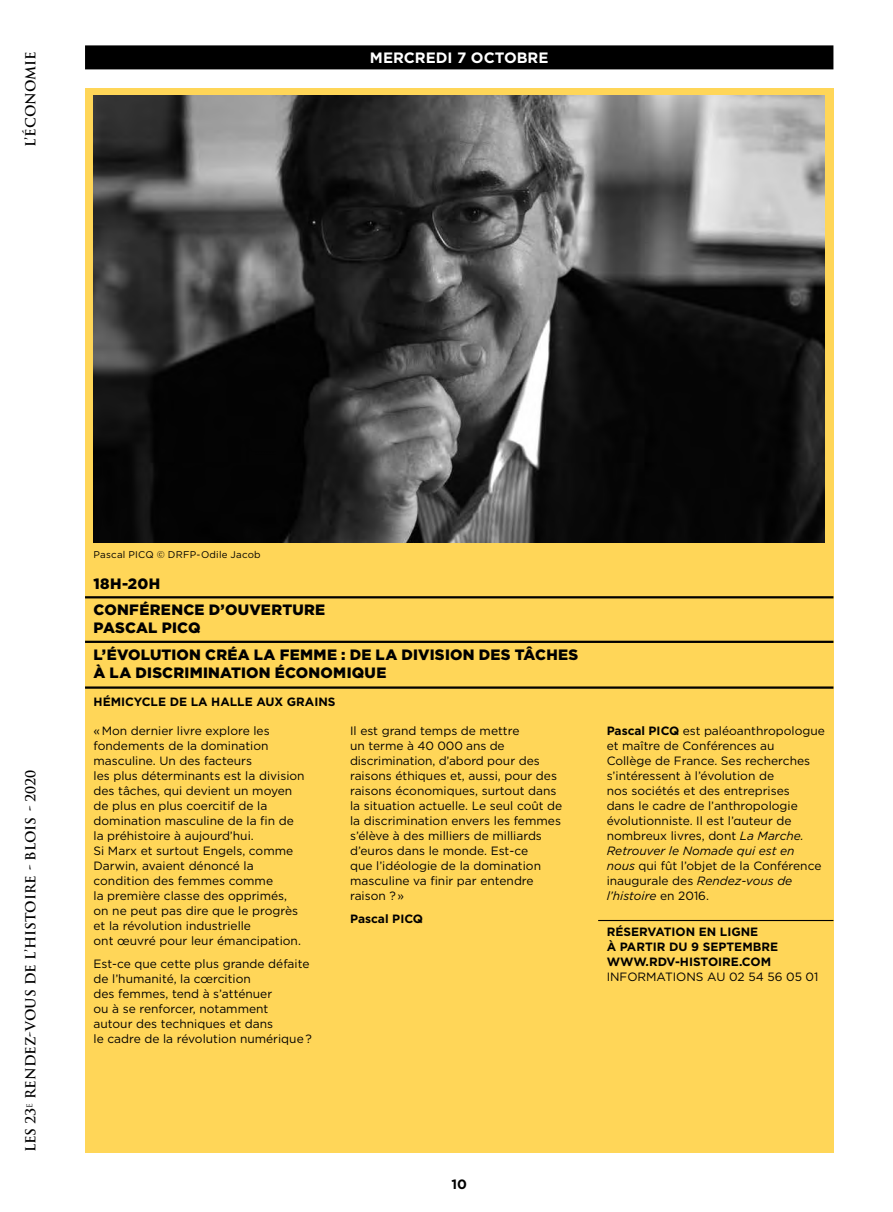
<style>
.page{position:relative;width:893px;height:1212px;background:#fff}
.page>*{position:absolute;margin:0;border:0;box-sizing:border-box;transform-origin:0 0}
.t1{font:900 15px/26.5px "Gotham";letter-spacing:.015em;color:#000}
.t2{font:700 15px "Gotham";color:#fff}
.t3{font:700 13.5px "Trajan Pro";color:#000}
.t4{font:700 13.5px "Gotham";color:#000}
.t5{font:12px/15px "Gotham";color:#000}
.t6{font:700 12px/15px "Gotham";color:#000}
.t7{font:9.75px "Gotham";letter-spacing:.025em;color:#000}
.s1{font-weight:700}
.s2{font-style:italic}
</style>
<div class="page">
<div style="left:85px;top:88px;width:748px;height:470px;background:#ffd658"></div>
<div style="left:85px;top:725px;width:748px;height:427px;background:#ffd658"></div>
<div style="left:85px;top:540px;width:748px;height:193px;background:#ffd658"></div>
<hr style="left:85px;top:596px;width:748px;height:2px;background:#000">
<hr style="left:85px;top:641px;width:748px;height:2px;background:#000">
<hr style="left:85px;top:686px;width:748px;height:3px;background:#000">
<hr style="left:598px;top:920px;width:235px;height:1px;background:#000">
<div style="left:85px;top:45px;width:748px;height:24px;background:#000"></div>
<img style="left:94px;top:96px;width:731px;height:446px">
<p class="t3" style="left:22px;top:147px;width:98px;rotate:-90deg">L’ÉCONOMIE</p>
<p class="t2" style="left:370px;top:48px;width:180px">MERCREDI 7 OCTOBRE</p>
<p class="t3" style="left:22px;top:1152px;width:384px;rotate:-90deg">LES 23<sup>E</sup> RENDEZ-VOUS DE L’HISTOIRE - BLOIS - 2020</p>
<p class="t7" style="left:94px;top:548px;width:169px">Pascal PICQ © DRFP-Odile Jacob</p>
<p class="t1" style="left:94px;top:570px;width:233px">18H-20H<br>CONFÉRENCE D’OUVERTURE</p>
<p class="t1" style="left:94px;top:615px;width:486px">PASCAL PICQ<br>L’ÉVOLUTION CRÉA LA FEMME : DE LA DIVISION DES TÂCHES</p>
<p class="t1" style="left:94px;top:659px;width:294px">À LA DISCRIMINATION ÉCONOMIQUE</p>
<p class="t6" style="left:94px;top:694px;width:244px">HÉMICYCLE DE LA HALLE AUX GRAINS</p>
<p class="t5" style="left:94px;top:723px;width:213px">« Mon dernier livre explore les fondements de la domination masculine. Un des facteurs<br>les plus déterminants est la division des tâches, qui devient un moyen de plus en plus coercitif de la domination masculine de la fin de la préhistoire à aujourd’hui.<br>Si Marx et surtout Engels, comme<br>Darwin, avaient dénoncé la condition des femmes comme<br>la première classe des opprimés, on ne peut pas dire que le progrès et la révolution industrielle<br>ont œuvré pour leur émancipation.</p>
<p class="t5" style="left:94px;top:956px;width:220px">Est-ce que cette plus grande défaite de l’humanité, la cœrcition<br>des femmes, tend à s’atténuer<br>ou à se renforcer, notamment<br>autour des techniques et dans<br>le cadre de la révolution numérique ?</p>
<p class="t5" style="left:350px;top:723px;width:214px">Il est grand temps de mettre<br>un terme à 40 000 ans de discrimination, d’abord pour des raisons éthiques et, aussi, pour des raisons économiques, surtout dans la situation actuelle. Le seul coût de la discrimination envers les femmes s’élève à des milliers de milliards d’euros dans le monde. Est-ce<br>que l’idéologie de la domination masculine va finir par entendre raison ? »</p>
<p class="t6" style="left:350px;top:911px;width:75px">Pascal PICQ</p>
<p class="t5" style="left:607px;top:723px;width:220px"><span class="s1">Pascal PICQ</span> est paléoanthropologue et maître de Conférences au<br>Collège de France. Ses recherches s’intéressent à l’évolution de<br>nos sociétés et des entreprises<br>dans le cadre de l’anthropologie évolutionniste. Il est l’auteur de nombreux livres, dont <span class="s2">La Marche.<br>Retrouver le Nomade qui est en nous</span> qui fût l’objet de la Conférence inaugurale des <span class="s2">Rendez-vous de l’histoire</span> en 2016.</p>
<p class="t6" style="left:607px;top:924px;width:173px">RÉSERVATION EN LIGNE<br>À PARTIR DU 9 SEPTEMBRE<br>WWW.RDV-HISTOIRE.COM</p>
<p class="t5" style="left:607px;top:969px;width:213px">INFORMATIONS AU 02 54 56 05 01</p>
<p class="t4" style="left:451px;top:1175px;width:17px">10</p>
</div>
